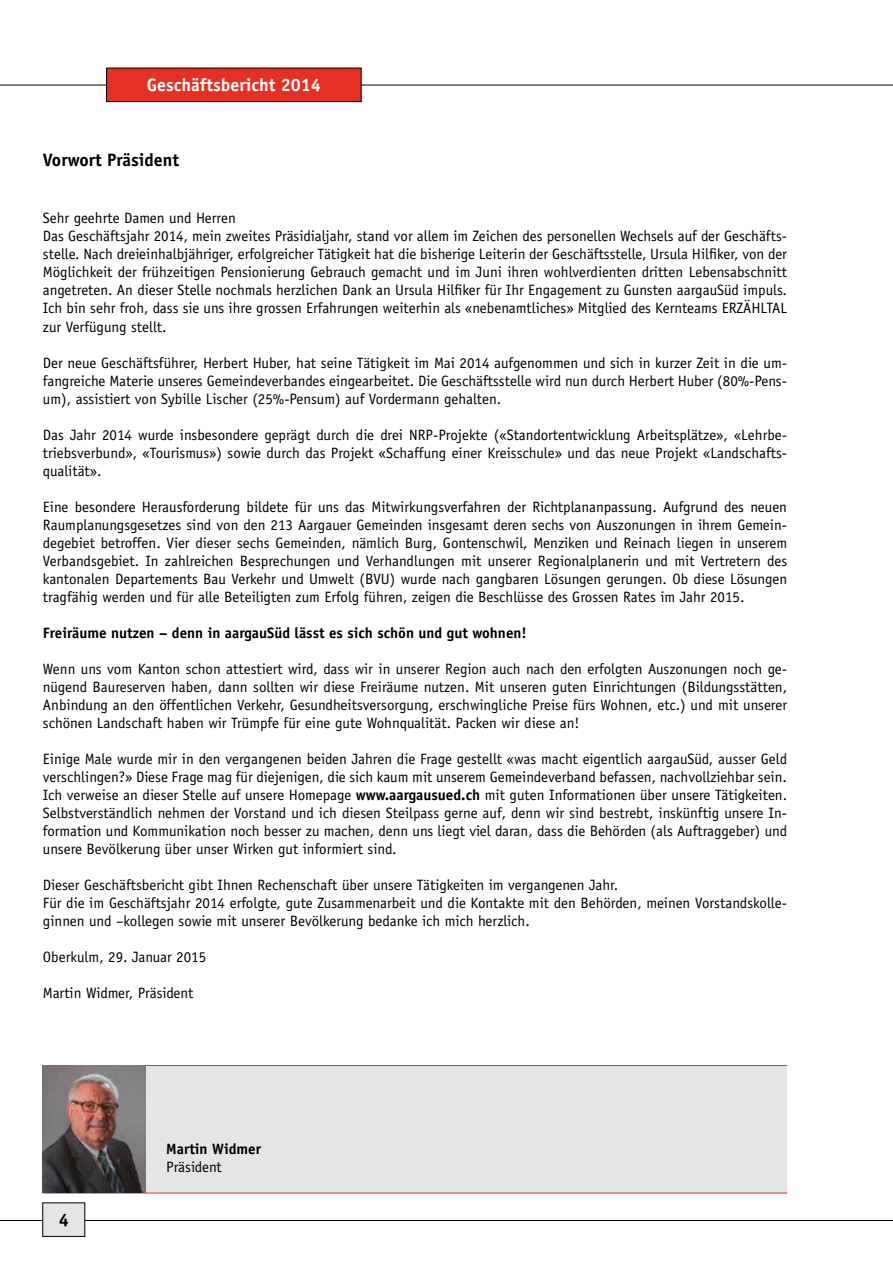
<style>
.page{position:relative;width:893px;height:1263px;background:#fff}
.page>*{position:absolute;margin:0;border:0;box-sizing:border-box;transform-origin:0 0}
.t1{font:700 18px "Officina Sans Std";color:#fff}
.t2{font:700 18px "Officina Sans Std";color:#000}
.t3{font:15px/18px "Officina Sans Std";color:#000;text-align:justify}
.t4{font:700 15px "Officina Sans Std";color:#000}
.s1{font-weight:700}
</style>
<div class="page">
<hr style="left:0;top:1220px;width:893px;height:1px;background:#000">
<div style="left:43px;top:1203px;width:42px;height:33px;background:#e6e5e6"></div>
<hr style="left:0;top:85px;width:893px;height:1px;background:#000">
<div style="left:107px;top:68px;width:254px;height:34px;background:#e63025"></div>
<div style="left:106px;top:68px;width:255px;height:34px;border:1px solid #000"></div>
<div style="left:145px;top:1066px;width:642px;height:127px;background:#e6e5e6"></div>
<hr style="left:43px;top:1065px;width:372px;height:1px;background:#e63025">
<hr style="left:415px;top:1065px;width:372px;height:1px;background:#e63025">
<hr style="left:43px;top:1193px;width:372px;height:1px;background:#e63025">
<hr style="left:415px;top:1193px;width:372px;height:1px;background:#e63025">
<img style="left:43px;top:1066px;width:102px;height:127px">
<p class="t1" style="left:147px;top:74px;width:176px">Geschäftsbericht 2014</p>
<p class="t2" style="left:43px;top:149px;width:138px">Vorwort Präsident</p>
<p class="t3" style="left:43px;top:209px;width:746px;text-align:left">Sehr geehrte Damen und Herren<br>Das Geschäftsjahr 2014, mein zweites Präsidialjahr, stand vor allem im Zeichen des personellen Wechsels auf der Geschäfts&shy;stelle. Nach dreieinhalbjähriger, erfolgreicher Tätigkeit hat die bisherige Leiterin der Geschäftsstelle, Ursula Hilfiker, von der Möglichkeit der frühzeitigen Pensionierung Gebrauch gemacht und im Juni ihren wohlverdienten dritten Lebensabschnitt angetreten. An dieser Stelle nochmals herzlichen Dank an Ursula Hilfiker für Ihr Engagement zu Gunsten aargauSüd impuls.<br>Ich bin sehr froh, dass sie uns ihre grossen Erfahrungen weiterhin als «nebenamtliches» Mitglied des Kernteams ERZÄHLTAL zur Verfügung stellt.</p>
<p class="t3" style="left:43px;top:353px;width:746px">Der neue Geschäftsführer, Herbert Huber, hat seine Tätigkeit im Mai 2014 aufgenommen und sich in kurzer Zeit in die um&shy;fangreiche Materie unseres Gemeindeverbandes eingearbeitet. Die Geschäftsstelle wird nun durch Herbert Huber (80%-Pens&shy;um), assistiert von Sybille Lischer (25%-Pensum) auf Vordermann gehalten.</p>
<p class="t3" style="left:43px;top:425px;width:746px">Das Jahr 2014 wurde insbesondere geprägt durch die drei NRP-Projekte («Standortentwicklung Arbeitsplätze», «Lehrbe&shy;triebsverbund», «Tourismus») sowie durch das Projekt «Schaffung einer Kreisschule» und das neue Projekt «Landschafts&shy;qualität».</p>
<p class="t3" style="left:43px;top:497px;width:746px">Eine besondere Herausforderung bildete für uns das Mitwirkungsverfahren der Richtplananpassung. Aufgrund des neuen Raumplanungsgesetzes sind von den 213 Aargauer Gemeinden insgesamt deren sechs von Auszonungen in ihrem Gemein&shy;degebiet betroffen. Vier dieser sechs Gemeinden, nämlich Burg, Gontenschwil, Menziken und Reinach liegen in unserem Verbandsgebiet. In zahlreichen Besprechungen und Verhandlungen mit unserer Regionalplanerin und mit Vertretern des kantonalen Departements Bau Verkehr und Umwelt (BVU) wurde nach gangbaren Lösungen gerungen. Ob diese Lösungen tragfähig werden und für alle Beteiligten zum Erfolg führen, zeigen die Beschlüsse des Grossen Rates im Jahr 2015.</p>
<p class="t4" style="left:43px;top:623px;width:485px">Freiräume nutzen – denn in aargauSüd lässt es sich schön und gut wohnen!</p>
<p class="t3" style="left:43px;top:659px;width:746px">Wenn uns vom Kanton schon attestiert wird, dass wir in unserer Region auch nach den erfolgten Auszonungen noch ge&shy;nügend Baureserven haben, dann sollten wir diese Freiräume nutzen. Mit unseren guten Einrichtungen (Bildungsstätten, Anbindung an den öffentlichen Verkehr, Gesundheitsversorgung, erschwingliche Preise fürs Wohnen, etc.) und mit unserer schönen Landschaft haben wir Trümpfe für eine gute Wohnqualität. Packen wir diese an!</p>
<p class="t3" style="left:43px;top:749px;width:746px">Einige Male wurde mir in den vergangenen beiden Jahren die Frage gestellt «was macht eigentlich aargauSüd, ausser Geld verschlingen?» Diese Frage mag für diejenigen, die sich kaum mit unserem Gemeindeverband befassen, nachvollziehbar sein.<br>Ich verweise an dieser Stelle auf unsere Homepage <span class="s1">www.aargausued.ch</span> mit guten Informationen über unsere Tätigkeiten.<br>Selbstverständlich nehmen der Vorstand und ich diesen Steilpass gerne auf, denn wir sind bestrebt, inskünftig unsere In&shy;formation und Kommunikation noch besser zu machen, denn uns liegt viel daran, dass die Behörden (als Auftraggeber) und unsere Bevölkerung über unser Wirken gut informiert sind.</p>
<p class="t3" style="left:43px;top:875px;width:746px;text-align:left">Dieser Geschäftsbericht gibt Ihnen Rechenschaft über unsere Tätigkeiten im vergangenen Jahr.<br>Für die im Geschäftsjahr 2014 erfolgte, gute Zusammenarbeit und die Kontakte mit den Behörden, meinen Vorstandskolle&shy;ginnen und –kollegen sowie mit unserer Bevölkerung bedanke ich mich herzlich.</p>
<p class="t3" style="left:43px;top:947px;width:165px">Oberkulm, 29. Januar 2015</p>
<p class="t3" style="left:43px;top:983px;width:152px">Martin Widmer, Präsident</p>
<p class="t2" style="left:59px;top:1209px;width:12px">4</p>
<p class="t4" style="left:166px;top:1139px;width:96px">Martin Widmer</p>
<p class="t3" style="left:166px;top:1157px;width:57px">Präsident</p>
</div>
